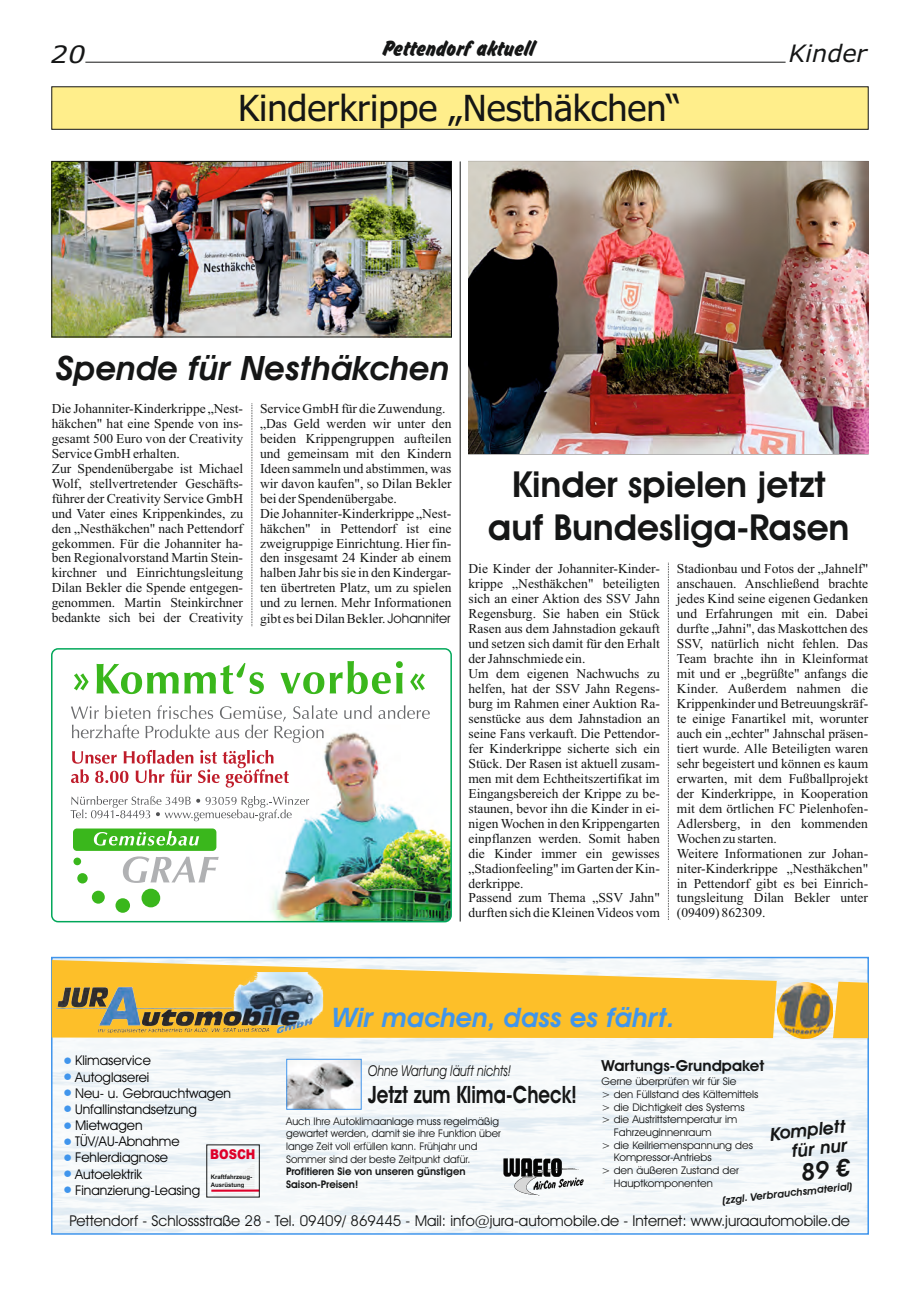
<style>
.page{position:relative;width:920px;height:1290px;background:#fff}
.page>*{position:absolute;margin:0;border:0;box-sizing:border-box;transform-origin:0 0}
.t1{font:600 36px/42.9px "Avant Garde IT Cby BT";color:#151616;text-align:center}
.t2{font:36px "Tahoma";color:#151616}
.t3{font:italic 600 33.75px "Avant Garde IT Cby BT";color:#151616}
.t4{font:italic 600 27px "Avant Garde IT Cby BT";color:#4095ec}
.t5{font:600 24px "Avant Garde IT Cby BT";color:#151616;scale:.8 1}
.t6{font:24px "Okay D";color:#151616}
.t7{font:italic 24px "Verdana";color:#151616}
.t8{font:italic 24px "Verdana";color:#151616;scale:1.13 1}
.t9{font:italic 600 18px/19.2px "Avant Garde IT Cby BT";color:#151616;text-align:right}
.t10{font:600 15.3px "Avant Garde IT Cby BT";color:#151616}
.t11{font:15px "Avant Garde IT Cby BT";color:#151616}
.t12{font:italic 15px "Avant Garde IT Cby BT";color:#151616;scale:.8 1}
.t13{font:13.5px/15px "Times New Roman";color:#151616}
.t14{font:13.5px/16.2px "Avant Garde IT Cby BT";color:#000}
.t15{font:900 13.5px "Arial";color:#de0029;scale:.85 1}
.t16{font:10.65px "Avant Garde IT Cby BT";color:#151616}
.t17{font:10.5px/12.6px "Avant Garde IT Cby BT";color:#151616}
.t18{font:600 10.5px/12.6px "Avant Garde IT Cby BT";color:#151616}
.t19{font:italic 600 10.5px "Avant Garde IT Cby BT";color:#151616}
.t20{font:700 6.15px/8.1px "Arial";color:#151616}
.s1{font-family:"Avant Garde IT Cby BT"}
</style>
<div class="page">
<svg style="left:85px;top:61px;width:701px;height:2px"></svg>
<svg style="left:668px;top:563px;width:1px;height:357px"></svg>
<div style="left:52px;top:87px;width:816px;height:42px;background:#ffee8b"></div>
<svg style="left:252px;top:403px;width:1px;height:223px"></svg>
<img style="left:54px;top:163px;width:396px;height:172px">
<img style="left:469px;top:161px;width:399px;height:293px">
<img style="left:216px;top:732px;width:234px;height:190px">
<div style="left:73px;top:828px;width:143px;height:23px;background:#3ab71c;border-radius:4px"></div>
<svg style="left:123px;top:856px;width:96px;height:27px"></svg>
<svg style="left:94px;top:831px;width:105px;height:15px"></svg>
<div style="left:73px;top:857px;width:8px;height:8px;background:#3ab71c;border-radius:50%"></div>
<div style="left:77px;top:873px;width:11px;height:10px;background:#3ab71c;border-radius:50%"></div>
<div style="left:92px;top:891px;width:13px;height:13px;background:#3ab71c;border-radius:50%"></div>
<div style="left:115px;top:898px;width:15px;height:15px;background:#3ab71c;border-radius:50%"></div>
<div style="left:142px;top:889px;width:18px;height:18px;background:#3ab71c;border-radius:50%"></div>
<svg style="left:74px;top:673px;width:15px;height:17px"></svg>
<svg style="left:97px;top:663px;width:167px;height:31px"></svg>
<svg style="left:280px;top:672px;width:44px;height:22px"></svg>
<svg style="left:330px;top:661px;width:73px;height:33px"></svg>
<svg style="left:410px;top:673px;width:15px;height:17px"></svg>
<svg style="left:344px;top:705px;width:28px;height:14px"></svg>
<svg style="left:378px;top:705px;width:52px;height:14px"></svg>
<svg style="left:71px;top:705px;width:266px;height:38px"></svg>
<svg style="left:71px;top:750px;width:218px;height:37px"></svg>
<svg style="left:71px;top:796px;width:238px;height:25px"></svg>
<div style="left:51px;top:648px;width:401px;height:274px;border:1px solid #00a759;border-radius:6px"></div>
<div style="left:52px;top:161px;width:400px;height:176px;border:1px solid #151616"></div>
<hr style="left:460px;top:161px;width:1px;height:760px;background:#151616">
<img style="left:54px;top:960px;width:812px;height:272px">
<hr style="left:225px;top:1186px;width:30px;height:1px;background:#eceded">
<hr style="left:211px;top:1189px;width:48px;height:3px;background:#de0029">
<hr style="left:216px;top:1193px;width:39px;height:1px;background:#eceded">
<hr style="left:223px;top:1188px;width:32px;height:1px;background:#eceded">
<svg style="left:228px;top:1164px;width:27px;height:21px"></svg>
<div style="left:206px;top:1144px;width:54px;height:53px;border:1px solid #151616"></div>
<div style="left:51px;top:957px;width:818px;height:278px;border:2px solid #4095ec"></div>
<img style="left:491px;top:1153px;width:103px;height:45px">
<img style="left:289px;top:1061px;width:70px;height:46px">
<div style="left:287px;top:1059px;width:74px;height:50px;border:1px solid #4095ec"></div>
<svg style="left:52px;top:960px;width:725px;height:78px;background:#faca52"></svg>
<svg style="left:833px;top:982px;width:35px;height:56px;background:#fcc339"></svg>
<img style="left:57px;top:973px;width:272px;height:63px">
<img style="left:777px;top:983px;width:56px;height:55px">
<svg style="left:64px;top:1057px;width:7px;height:7px"></svg>
<svg style="left:64px;top:1073px;width:7px;height:7px"></svg>
<svg style="left:64px;top:1089px;width:7px;height:7px"></svg>
<svg style="left:64px;top:1106px;width:7px;height:6px"></svg>
<svg style="left:64px;top:1122px;width:7px;height:7px"></svg>
<svg style="left:64px;top:1138px;width:7px;height:7px"></svg>
<svg style="left:64px;top:1154px;width:7px;height:7px"></svg>
<svg style="left:64px;top:1170px;width:7px;height:7px"></svg>
<svg style="left:64px;top:1187px;width:7px;height:6px"></svg>
<svg style="left:801px;top:1158px;width:50px;height:23px"></svg>
<h3 class="t8" style="left:51px;top:44px;width:32px">20</h3>
<h3 class="t6" style="left:382px;top:37px;width:154px">Pettendorf aktuell</h3>
<h3 class="t7" style="left:789px;top:43px;width:79px">Kinder</h3>
<h1 class="t2" style="left:238px;top:93px;width:444px">Kinderkrippe „Nesthäkchen“</h1>
<h2 class="t3" style="left:56px;top:354px;width:395px">Spende für Nesthäkchen</h2>
<p class="t13" style="left:52px;top:402px;width:193px">Die Johanniter-Kinderkrippe „Nest&shy;häkchen" hat eine Spende von ins&shy;gesamt 500 Euro von der Creativity Service GmbH erhalten.<br>Zur Spendenübergabe ist Michael Wolf, stellvertretender Geschäfts&shy;führer der Creativity Service GmbH und Vater eines Krippenkindes, zu den „Nesthäkchen" nach Pettendorf gekommen. Für die Johanniter ha&shy;ben Regionalvorstand Martin Stein&shy;kirchner und Einrichtungsleitung Dilan Bekler die Spende entgegen&shy;genommen. Martin Steinkirchner bedankte sich bei der Creativity</p>
<p class="t13" style="left:260px;top:402px;width:193px">Service GmbH für die Zuwendung. „Das Geld werden wir unter den beiden Krippengruppen aufteilen und gemeinsam mit den Kindern Ideen sammeln und abstimmen, was wir davon kaufen", so Dilan Bekler bei der Spendenübergabe.<br>Die Johanniter-Kinderkrippe „Nest&shy;häkchen" in Pettendorf ist eine zweigruppige Einrichtung. Hier fin&shy;den insgesamt 24 Kinder ab einem halben Jahr bis sie in den Kindergar&shy;ten übertreten Platz, um zu spielen und zu lernen. Mehr Informationen gibt es bei Dilan Bekler. <span class="s1">Johanniter</span></p>
<h1 class="t1" style="left:488px;top:466px;width:363px">Kinder spielen jetzt auf Bundesliga-Rasen</h1>
<p class="t13" style="left:468px;top:563px;width:193px">Die Kinder der Johanniter-Kinder&shy;krippe „Nesthäkchen" beteiligten sich an einer Aktion des SSV Jahn<br>Regensburg. Sie haben ein Stück<br>Rasen aus dem Jahnstadion gekauft und setzen sich damit für den Erhalt der Jahnschmiede ein.<br>Um dem eigenen Nachwuchs zu helfen, hat der SSV Jahn Regens&shy;burg im Rahmen einer Auktion Ra&shy;senstücke aus dem Jahnstadion an seine Fans verkauft. Die Pettendor&shy;fer Kinderkrippe sicherte sich ein<br>Stück. Der Rasen ist aktuell zusam&shy;men mit dem Echtheitszertifikat im<br>Eingangsbereich der Krippe zu be&shy;staunen, bevor ihn die Kinder in ei&shy;nigen Wochen in den Krippengarten einpflanzen werden. Somit haben die Kinder immer ein gewisses „Stadionfeeling" im Garten der Kin&shy;derkrippe.<br>Passend zum Thema „SSV Jahn" durften sich die Kleinen Videos vom</p>
<p class="t13" style="left:677px;top:563px;width:193px">Stadionbau und Fotos der „Jahnelf" anschauen. Anschließend brachte jedes Kind seine eigenen Gedanken und Erfahrungen mit ein. Dabei durfte „Jahni", das Maskottchen des<br>SSV, natürlich nicht fehlen. Das<br>Team brachte ihn in Kleinformat mit und er „begrüßte" anfangs die<br>Kinder. Außerdem nahmen die<br>Krippenkinder und Betreuungskräf&shy;te einige Fanartikel mit, worunter auch ein „echter" Jahnschal präsen&shy;tiert wurde. Alle Beteiligten waren sehr begeistert und können es kaum erwarten, mit dem Fußballprojekt der Kinderkrippe, in Kooperation mit dem örtlichen FC Pielenhofen-<br>Adlersberg, in den kommenden<br>Wochen zu starten.<br>Weitere Informationen zur Johan&shy;niter-Kinderkrippe „Nesthäkchen" in Pettendorf gibt es bei Einrich&shy;tungsleitung Dilan Bekler unter (09409) 862309.</p>
<h3 class="t4" style="left:333px;top:1006px;width:344px">Wir machen, dass es fährt.</h3>
<p class="t14" style="left:75px;top:1054px;width:157px">Klimaservice<br>Autoglaserei<br>Neu- u. Gebrauchtwagen<br>Unfallinstandsetzung<br>Mietwagen<br>TÜV/AU-Abnahme<br>Fehlerdiagnose<br>Autoelektrik<br>Finanzierung-Leasing</p>
<p class="t10" style="left:601px;top:1060px;width:164px">Wartungs-Grundpaket</p>
<p class="t16" style="left:601px;top:1077px;width:136px">Gerne überprüfen wir für Sie</p>
<p class="t16" style="left:601px;top:1090px;width:158px">&gt; den Füllstand des Kältemittels</p>
<p class="t16" style="left:601px;top:1102px;width:145px">&gt; die Dichtigkeit des Systems</p>
<p class="t16" style="left:601px;top:1115px;width:137px">&gt; die Austrittstemperatur im</p>
<p class="t16" style="left:614px;top:1128px;width:99px">Fahrzeuginnenraum</p>
<p class="t16" style="left:601px;top:1140px;width:153px">&gt; die Keilriemenspannung des</p>
<p class="t16" style="left:614px;top:1153px;width:99px">Kompressor-Antriebs</p>
<p class="t16" style="left:601px;top:1166px;width:139px">&gt; den äußeren Zustand der</p>
<p class="t16" style="left:614px;top:1179px;width:100px">Hauptkomponenten</p>
<p class="t12" style="left:368px;top:1065px;width:180px">Ohne Wartung läuft nichts!</p>
<h3 class="t5" style="left:368px;top:1085px;width:263px">Jetzt zum Klima-Check!</h3>
<p class="t17" style="left:286px;top:1115px;width:216px">Auch Ihre Autoklimaanlage muss regelmäßig gewartet werden, damit sie ihre Funktion über lange Zeit voll erfüllen kann. Frühjahr und Sommer sind der beste Zeitpunkt dafür.</p>
<p class="t18" style="left:286px;top:1166px;width:181px">Profitieren Sie von unseren günstigen<br>Saison-Preisen!</p>
<h3 class="t9" style="left:770px;top:1126px;width:77px;rotate:-6deg">Komplett für nur</h3>
<p class="t19" style="left:722px;top:1195px;width:132px;rotate:-6deg">(zzgl. Verbrauchsmaterial)</p>
<p class="t15" style="left:210px;top:1149px;width:55px">BOSCH</p>
<p class="t20" style="left:211px;top:1173px;width:43px">Kraftfahrzeug-<br>Ausrüstung</p>
<p class="t11" style="left:70px;top:1215px;width:782px">Pettendorf - Schlossstraße 28 - Tel. 09409/ 869445 - Mail: info@jura-automobile.de - Internet: www.juraautomobile.de</p>
</div>
